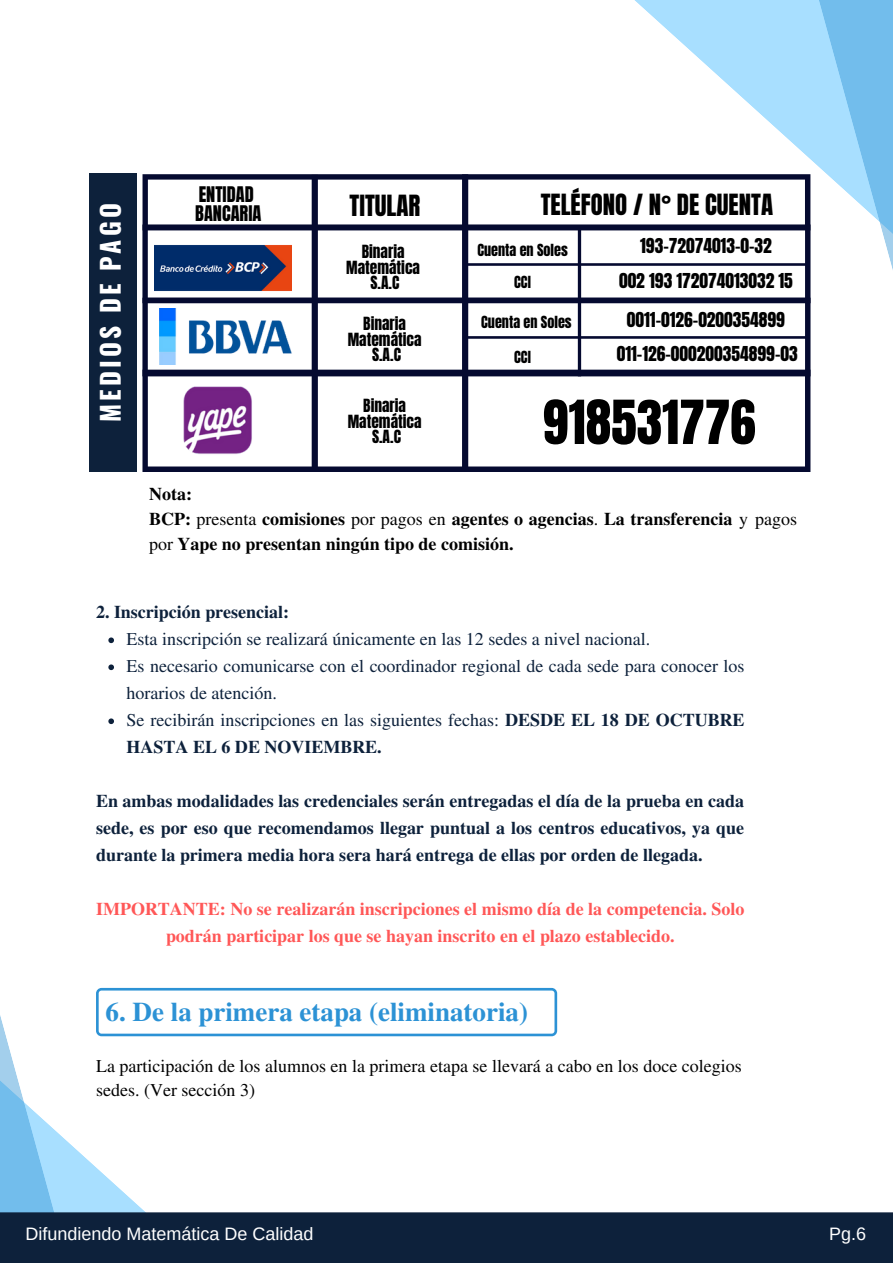
<style>
.page{position:relative;width:893px;height:1264px;background:#fff}
.page>*{position:absolute;margin:0;border:0;box-sizing:border-box;transform-origin:0 0}
.t1{font:51.6px "Anton";color:#000}
.t2{font:700 27px "Free Serif";color:#2c92d5}
.t3{font:700 25.65px "Oswald";letter-spacing:.12em;color:#fff}
.t4{font:24.75px "Anton";color:#000}
.t5{font:18.3px/19px "Anton";color:#000}
.t6{font:18px/27px "Free Serif";color:#0d213b}
.t7{font:700 18px/27px "Free Serif";color:#0d213b;text-align:justify}
.t8{font:700 18px/27px "Free Serif";color:#ff5757;text-align:center}
.t9{font:700 18px/24.8px "Free Serif";color:#000}
.t10{font:18px/23.5px "Free Serif";color:#000}
.t11{font:18px "Arimo";color:#fff}
.t12{font:17.55px/34.8px "Anton";color:#000;text-align:center}
.t13{font:15.45px/15.6px "Anton";color:#000;text-align:center}
.t14{font:14.25px "Anton";color:#000}
.s1{font-weight:400}
.s2{font-weight:700}
</style>
<div class="page">
<svg style="left:84px;top:1036px;width:131px;height:176px"></svg>
<svg style="left:0;top:1015px;width:84px;height:197px"></svg>
<div style="left:0;top:1212px;width:892px;height:50px;background:#0d213b"></div>
<svg style="left:108px;top:637px;width:6px;height:6px"></svg>
<svg style="left:108px;top:664px;width:6px;height:6px"></svg>
<svg style="left:108px;top:718px;width:6px;height:6px"></svg>
<div style="left:89px;top:174px;width:47px;height:298px;background:#0d213b"></div>
<svg style="left:142px;top:0;width:750px;height:471px"></svg>
<svg style="left:96px;top:987px;width:461px;height:49px"></svg>
<h3 class="t3" style="left:90px;top:422px;width:220px;rotate:-90deg">MEDIOS DE PAGO</h3>
<p class="t5" style="left:195px;top:185px;width:68px">ENTIDAD<br>BANCARIA</p>
<h3 class="t4" style="left:349px;top:188px;width:72px">TITULAR</h3>
<h3 class="t4" style="left:540px;top:187px;width:234px">TELÉFONO / N° DE CUENTA</h3>
<p class="t12" style="left:619px;top:229px;width:175px">193-72074013-0-32<br>002 193 172074013032 15</p>
<p class="t12" style="left:616px;top:303px;width:182px;line-height:33.8px">0011-0126-0200354899<br>011-126-000200354899-03</p>
<p class="t13" style="left:362px;top:244px;width:44px">Binaria</p>
<p class="t14" style="left:477px;top:239px;width:92px">Cuenta en Soles</p>
<p class="t13" style="left:346px;top:260px;width:75px">Matemática<br>S.A.C</p>
<p class="t13" style="left:348px;top:316px;width:75px">Binaria<br>Matemática<br>S.A.C</p>
<p class="t13" style="left:348px;top:398px;width:75px">Binaria<br>Matemática<br>S.A.C</p>
<p class="t14" style="left:514px;top:271px;width:18px">CCI</p>
<p class="t14" style="left:481px;top:311px;width:92px">Cuenta en Soles</p>
<p class="t14" style="left:514px;top:346px;width:18px">CCI</p>
<h1 class="t1" style="left:542px;top:385px;width:214px">918531776</h1>
<p class="t9" style="left:149px;top:482px;width:649px">Nota:<br>BCP: <span class="s1">presenta</span> comisiones <span class="s1">por pagos en</span> agentes o agencias<span class="s1">.</span> La transferencia <span class="s1">y pagos por</span> Yape no presentan ningún tipo de comisión.</p>
<p class="t7" style="left:96px;top:599px;width:195px">2. Inscripción presencial:</p>
<p class="t6" style="left:127px;top:626px;width:619px">Esta inscripción se realizará únicamente en las 12 sedes a nivel nacional.<br>Es necesario comunicarse con el coordinador regional de cada sede para conocer los horarios de atención.<br>Se recibirán inscripciones en las siguientes fechas: <span class="s2">DESDE EL 18 DE OCTUBRE HASTA EL 6 DE NOVIEMBRE.</span></p>
<p class="t7" style="left:96px;top:788px;width:649px">En ambas modalidades las credenciales serán entregadas el día de la prueba en cada sede, es por eso que recomendamos llegar puntual a los centros educativos, ya que durante la primera media hora sera hará entrega de ellas por orden de llegada.</p>
<p class="t8" style="left:96px;top:896px;width:649px">IMPORTANTE: No se realizarán inscripciones el mismo día de la competencia. Solo podrán participar los que se hayan inscrito en el plazo establecido.</p>
<h2 class="t2" style="left:106px;top:996px;width:424px">6. De la primera etapa (eliminatoria)</h2>
<p class="t10" style="left:96px;top:1055px;width:647px">La participación de los alumnos en la primera etapa se llevará a cabo en los doce colegios sedes. (Ver sección 3)</p>
<p class="t11" style="left:26px;top:1223px;width:289px">Difundiendo Matemática De Calidad</p>
<p class="t11" style="left:829px;top:1223px;width:38px">Pg.6</p>
</div>
